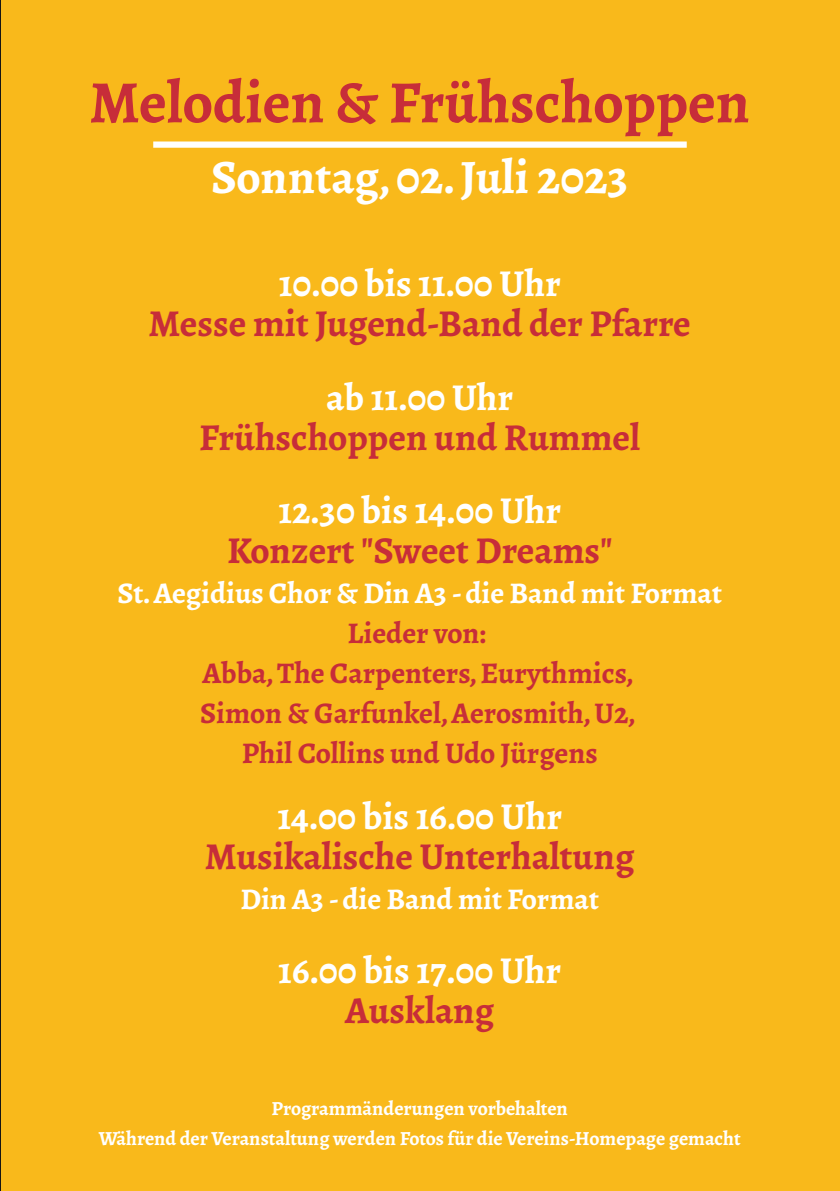
<style>
.page{position:relative;width:840px;height:1191px;background:#fff}
.page>*{position:absolute;margin:0;border:0;box-sizing:border-box;transform-origin:0 0}
.t1{font:700 60px "Alegreya";color:#c72d39}
.t2{font:700 48px "Alegreya";color:#fff}
.t3{font:700 38px "Alegreya";color:#c72d39}
.t4{font:700 38px "Alegreya";color:#fff}
.t5{font:700 30px/40px "Alegreya";color:#c72d39;text-align:center}
.t6{font:700 30px "Alegreya";color:#fff}
.t7{font:700 20px/30px "Alegreya";letter-spacing:-.005em;color:#fff;text-align:center}
</style>
<div class="page">
<div style="left:0;top:0;width:839px;height:1191px;background:#f9b91b"></div>
<div style="left:153px;top:141px;width:533px;height:7px;background:#fff"></div>
<h1 class="t1" style="left:89px;top:61px;width:661px">Melodien &amp; Frühschoppen</h1>
<p class="t2" style="left:211px;top:144px;width:418px">Sonntag,02.Juli 2023</p>
<p class="t4" style="left:278px;top:258px;width:283px">10.00 bis 11.00 Uhr</p>
<p class="t3" style="left:148px;top:298px;width:543px">Messe mit Jugend-Band der Pfarre</p>
<p class="t4" style="left:326px;top:371px;width:188px">ab 11.00 Uhr</p>
<p class="t3" style="left:199px;top:411px;width:442px">Frühschoppen und Rummel</p>
<p class="t4" style="left:278px;top:484px;width:284px">12.30 bis 14.00 Uhr</p>
<p class="t3" style="left:227px;top:524px;width:386px">Konzert "Sweet Dreams"</p>
<p class="t6" style="left:117px;top:573px;width:605px">St.Aegidius Chor &amp; Din A3 -die Band mit Format</p>
<p class="t5" style="left:200px;top:613px;width:437px">Lieder von:<br>Abba,The Carpenters,Eurythmics,<br>Simon &amp; Garfunkel,Aerosmith,U2,<br>Phil Collins und Udo Jürgens</p>
<p class="t4" style="left:277px;top:791px;width:286px">14.00 bis 16.00 Uhr</p>
<p class="t3" style="left:205px;top:831px;width:431px">Musikalische Unterhaltung</p>
<p class="t6" style="left:240px;top:879px;width:360px">Din A3 -die Band mit Format</p>
<p class="t4" style="left:278px;top:944px;width:284px">16.00 bis 17.00 Uhr</p>
<p class="t3" style="left:345px;top:984px;width:151px">Ausklang</p>
<p class="t7" style="left:99px;top:1093px;width:643px">Programmänderungen vorbehalten<br>Während der Veranstaltung werden Fotos für die Vereins-Homepage gemacht</p>
</div>
